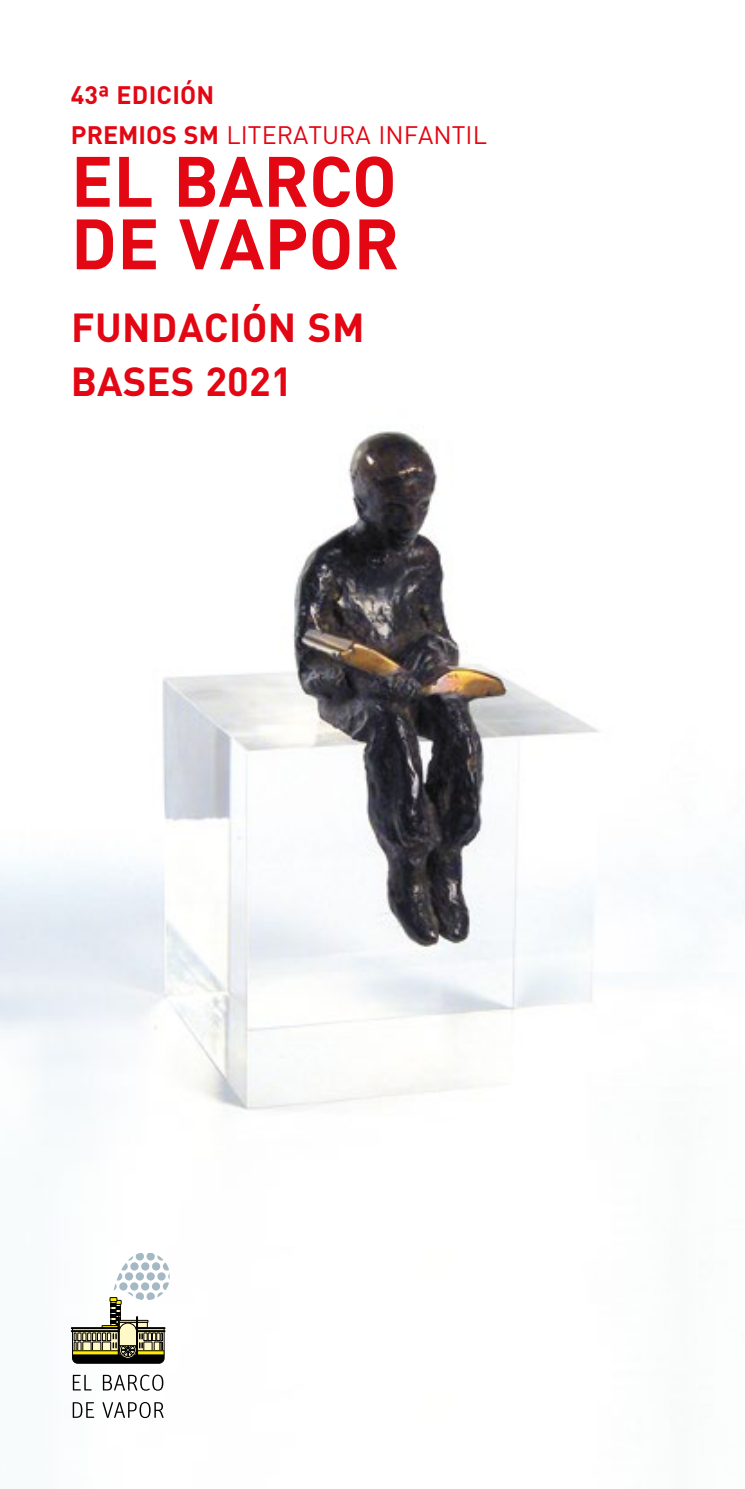
<style>
.page{position:relative;width:745px;height:1489px;background:#fff}
.page>*{position:absolute;margin:0;border:0;box-sizing:border-box;transform-origin:0 0}
.t1{font:700 70px/62.5px "DIN Pro";color:#e30613}
.t2{font:700 40px/54.2px "DIN Pro";letter-spacing:.01em;color:#e30613}
.t3{font:700 25px/40px "DIN Pro";letter-spacing:.01em;color:#e30613}
.s1{font-weight:400}
</style>
<div class="page">
<img style="left:0;top:431px;width:744px;height:988px">
<svg style="left:73px;top:1401px;width:91px;height:16px"></svg>
<svg style="left:73px;top:1374px;width:90px;height:16px"></svg>
<svg style="left:71px;top:1249px;width:102px;height:114px"></svg>
<p class="t3" style="left:71px;top:72px;width:417px">43ª EDICIÓN<br>PREMIOS SM <span class="s1">LITERATURA INFANTIL</span></p>
<h1 class="t1" style="left:71px;top:142px;width:330px">EL BARCO<br>DE VAPOR</h1>
<h2 class="t2" style="left:71px;top:295px;width:295px">FUNDACIÓN SM<br>BASES 2021</h2>
</div>
